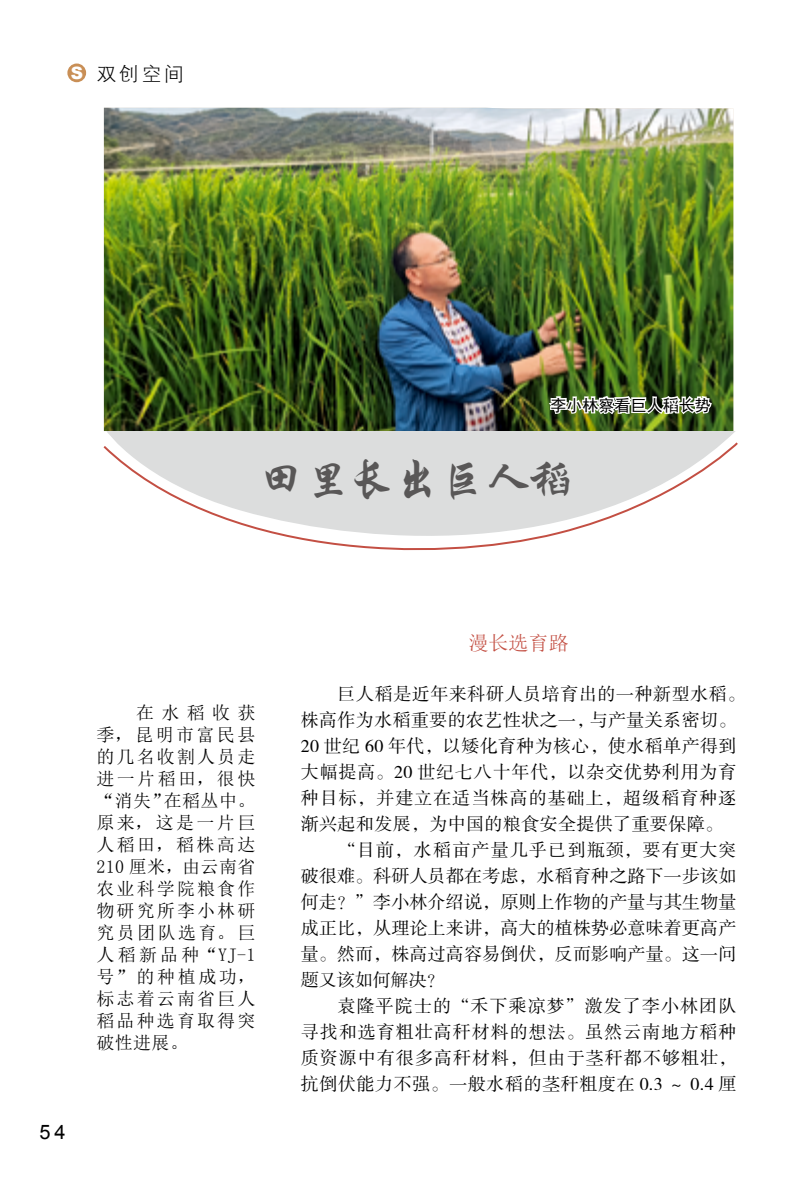
<style>
.page{position:relative;width:806px;height:1191px;background:#fff}
.page>*{position:absolute;margin:0;border:0;box-sizing:border-box;transform-origin:0 0}
.t1{font:46px "ST Xingkai";letter-spacing:-.02em;color:#595757}
.t2{font:20px "FZXH1 JW GB1 0";color:#000}
.t3{font:20px "Sim Sun";color:#c34f43}
.t4{font:20px "Arial";color:#000}
.t5{font:18px/26px "FZSSK GBK1 0";letter-spacing:.02em;color:#000;text-align:justify}
.t6{font:18px/22px "Sim Sun";letter-spacing:.115em;color:#000;text-align:justify}
.t7{font:16px "Sim Hei";color:#000}
.s1{font-family:"Arial";font-weight:900;font-size:17px;color:#fff}
</style>
<div class="page">
<div style="left:67px;top:63px;width:19px;height:19px;background:#c98f56;border-radius:50%"></div>
<img style="left:104px;top:108px;width:628px;height:323px">
<div style="left:106px;top:431px;width:629px;height:10px;background:#dcdddd"></div>
<svg style="left:103px;top:441px;width:635px;height:110px"></svg>
<img style="left:545px;top:381px;width:168px;height:36px">
<p class="t2" style="left:71px;top:63px;width:114px"><span class="s1">S</span> 双创空间</p>
<p class="t7" style="left:550px;top:397px;width:161px">李小林察看巨人稻长势</p>
<h1 class="t1" style="left:258px;top:455px;width:318px">田里长出巨人稻</h1>
<p class="t4" style="left:39px;top:1118px;width:28px">54</p>
<p class="t6" style="left:96px;top:701px;width:160px;text-indent:40px">在水稻收获季，昆明市富民县的几名收割人员走进一片稻田，很快“消失”在稻丛中。原来，这是一片巨人稻田，稻株高达210 厘米，由云南省农业科学院粮食作物研究所李小林研究员团队选育。巨人稻新品种“YJ-1号”的种植成功，标志着云南省巨人稻品种选育取得突破性进展。</p>
<p class="t3" style="left:468px;top:632px;width:101px">漫长选育路</p>
<p class="t5" style="left:300px;top:681px;width:446px;text-align:left;text-indent:37px">巨人稻是近年来科研人员培育出的一种新型水稻。株高作为水稻重要的农艺性状之一，与产量关系密切。<br>20 世纪 60 年代，以矮化育种为核心，使水稻单产得到大幅提高。20 世纪七八十年代，以杂交优势利用为育种目标，并建立在适当株高的基础上，超级稻育种逐渐兴起和发展，为中国的粮食安全提供了重要保障。</p>
<p class="t5" style="left:300px;top:837px;width:437px;text-indent:37px">“目前，水稻亩产量几乎已到瓶颈，要有更大突破很难。科研人员都在考虑，水稻育种之路下一步该如何走？”李小林介绍说，原则上作物的产量与其生物量成正比，从理论上来讲，高大的植株势必意味着更高产量。然而，株高过高容易倒伏，反而影响产量。这一问题又该如何解决？</p>
<p class="t5" style="left:300px;top:993px;width:437px;text-indent:37px">袁隆平院士的“禾下乘凉梦”激发了李小林团队寻找和选育粗壮高秆材料的想法。虽然云南地方稻种质资源中有很多高秆材料，但由于茎秆都不够粗壮，抗倒伏能力不强。一般水稻的茎秆粗度在 0.3 ～ 0.4 厘</p>
</div>
